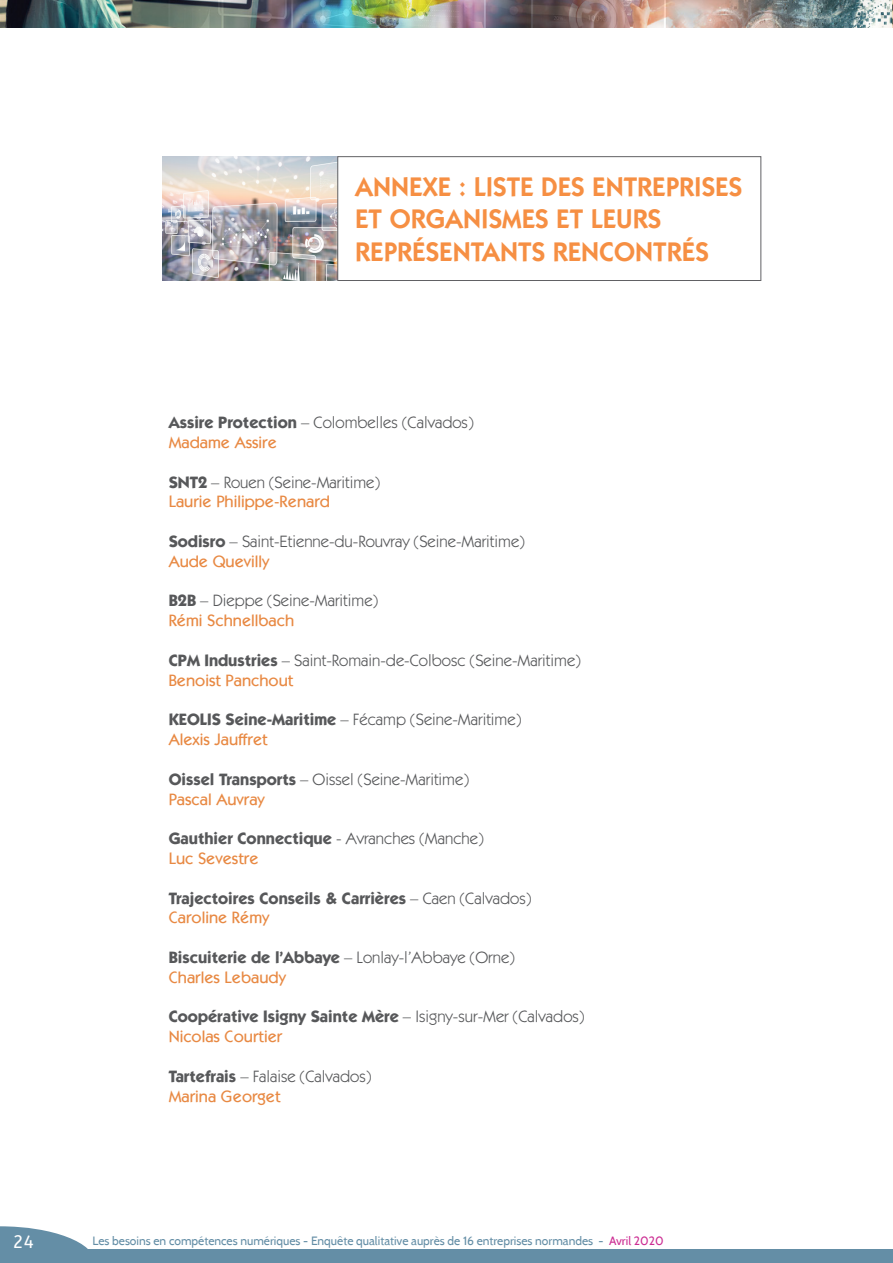
<style>
.page{position:relative;width:893px;height:1263px;background:#fff}
.page>*{position:absolute;margin:0;border:0;box-sizing:border-box;transform-origin:0 0}
.t1{font:600 27px/32.4px "Itc Kabel";color:#f68f43}
.t2{font:18px "A Bee Zee";color:#fff}
.t3{font:16.5px "Itc Kabel";color:#57585a}
.t4{font:500 16.5px "Itc Kabel";color:#e88943}
.t5{font:700 16.5px "Itc Kabel";color:#57585a}
.t6{font:12px "Cabin";color:#648ea6}
.s1{font-weight:700}
.s2{font-weight:400}
.s3{color:#cc2d93}
</style>
<div class="page">
<div style="left:0;top:1249px;width:893px;height:14px;background:#648ea6"></div>
<svg style="left:0;top:1226px;width:88px;height:23px"></svg>
<img style="left:0;top:0;width:892px;height:28px">
<svg style="left:892px;top:0;width:1px;height:28px"></svg>
<img style="left:162px;top:156px;width:175px;height:125px">
<div style="left:337px;top:156px;width:424px;height:125px;border:1px solid #616164"></div>
<p class="t1" style="left:355px;top:172px;width:389px">ANNEXE : LISTE DES ENTREPRISES<br>ET ORGANISMES ET LEURS</p>
<p class="t1" style="left:355px;top:237px;width:355px">REPRÉSENTANTS RENCONTRÉS</p>
<p class="t3" style="left:169px;top:413px;width:306px"><span class="s1">Assire Protection</span> – Colombelles (Calvados)</p>
<p class="t4" style="left:169px;top:435px;width:110px">Madame Assire</p>
<p class="t3" style="left:169px;top:472px;width:213px"><span class="s1">SNT2</span> – Rouen (Seine-Maritime)</p>
<p class="t4" style="left:169px;top:494px;width:163px">Laurie Philippe-Renard</p>
<p class="t3" style="left:169px;top:532px;width:358px"><span class="s1">Sodisro</span> – Saint-Etienne-du-Rouvray (Seine-Maritime)</p>
<p class="t4" style="left:169px;top:554px;width:102px">Aude Quevilly</p>
<p class="t3" style="left:169px;top:591px;width:211px"><span class="s1">B2B</span> – Dieppe (Seine-Maritime)</p>
<p class="t4" style="left:169px;top:613px;width:127px">Rémi Schnellbach</p>
<p class="t3" style="left:169px;top:651px;width:414px"><span class="s1">CPM Industries</span> – Saint-Romain-de-Colbosc (Seine-Maritime)</p>
<p class="t4" style="left:169px;top:673px;width:126px">Benoist Panchout</p>
<p class="t3" style="left:169px;top:710px;width:354px"><span class="s1">KEOLIS Seine-Maritime</span> – Fécamp (Seine-Maritime)</p>
<p class="t4" style="left:169px;top:732px;width:101px">Alexis Jauffret</p>
<p class="t3" style="left:169px;top:769px;width:302px"><span class="s1">Oissel Transports</span> – Oissel (Seine-Maritime)</p>
<p class="t4" style="left:169px;top:791px;width:98px">Pascal Auvray</p>
<p class="t5" style="left:169px;top:831px;width:316px">Gauthier Connectique <span class="s2">- Avranches (Manche)</span></p>
<p class="t4" style="left:169px;top:851px;width:91px">Luc Sevestre</p>
<p class="t5" style="left:169px;top:890px;width:364px">Trajectoires Conseils &amp; Carrières <span class="s2">– Caen (Calvados)</span></p>
<p class="t4" style="left:169px;top:910px;width:102px">Caroline Rémy</p>
<p class="t3" style="left:169px;top:948px;width:348px"><span class="s1">Biscuiterie de l’Abbaye</span> – Lonlay-l’Abbaye (Orne)</p>
<p class="t4" style="left:169px;top:970px;width:119px">Charles Lebaudy</p>
<p class="t5" style="left:169px;top:1009px;width:417px">Coopérative Isigny Sainte Mère <span class="s2">– Isigny-sur-Mer (Calvados)</span></p>
<p class="t4" style="left:169px;top:1029px;width:115px">Nicolas Courtier</p>
<p class="t3" style="left:169px;top:1066px;width:204px"><span class="s1">Tartefrais</span> – Falaise (Calvados)</p>
<p class="t4" style="left:169px;top:1088px;width:113px">Marina Georget</p>
<p class="t2" style="left:13px;top:1231px;width:23px">24</p>
<p class="t6" style="left:92px;top:1233px;width:573px">Les besoins en compétences numériques - Enquête qualitative auprès de 16 entreprises normandes - <span class="s3">Avril 2020</span></p>
</div>
